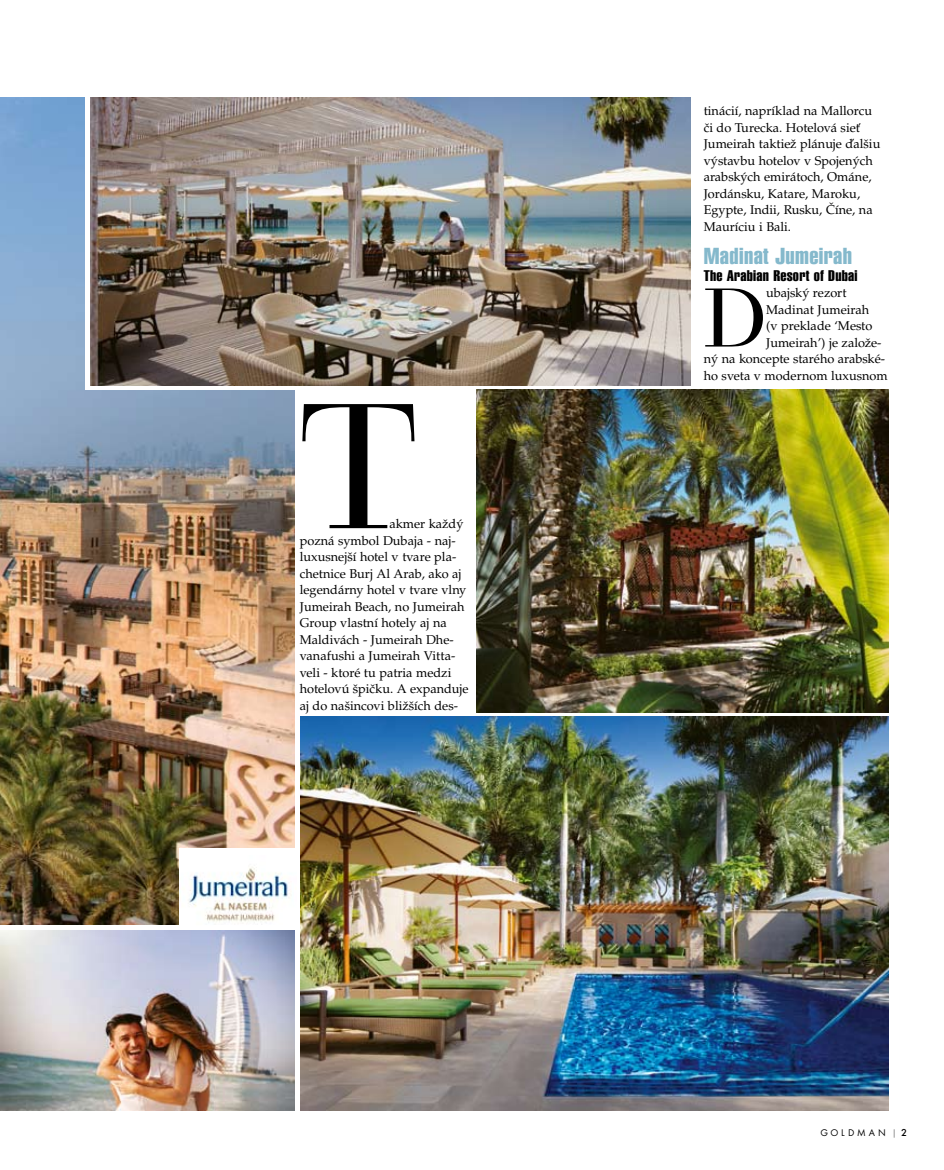
<style>
.page{position:relative;width:944px;height:1170px;background:#fff}
.page>*{position:absolute;margin:0;border:0;box-sizing:border-box;transform-origin:0 0}
.t1{font:185.85px "Bauer Bodoni DOT";color:#000}
.t2{font:87px "Bauer Bodoni DOT";color:#000}
.t3{font:22.5px "Swiss 911 AT Extra Compressed";letter-spacing:.015em;color:#85b9cc;scale:1.2 1}
.t4{font:15px "Swiss 911 AT Extra Compressed";letter-spacing:.015em;color:#000;scale:1.2 1}
.t5{font:12.75px/16.5px "Palladio LOT";color:#000}
.t6{font:10.05px "Futura TOT";letter-spacing:.285em;color:#000}
.s1{font-weight:500;font-size:10.5px}
</style>
<div class="page">
<img style="left:0;top:98px;width:294px;height:826px">
<div style="left:85px;top:89px;width:421px;height:301px;background:#fff"></div>
<img style="left:0;top:930px;width:294px;height:180px">
<img style="left:476px;top:389px;width:413px;height:323px">
<img style="left:90px;top:98px;width:601px;height:287px">
<img style="left:300px;top:716px;width:589px;height:394px">
<div style="left:180px;top:848px;width:117px;height:78px;background:#fff"></div>
<img style="left:189px;top:867px;width:102px;height:56px">
<h1 class="t1" style="left:300px;top:359px;width:119px">T</h1>
<p class="t5" style="left:300px;top:515px;width:170px;text-indent:90px">akmer každý pozná symbol Dubaja - naj&shy;luxusnejší hotel v tvare pla&shy;chetnice Burj Al Arab, ako aj legendárny hotel v tvare vlny<br>Jumeirah Beach, no Jumeirah<br>Group vlastní hotely aj na<br>Maldivách - Jumeirah Dhe&shy;vanafushi a Jumeirah Vitta&shy;veli - ktoré tu patria medzi hotelovú špičku. A expanduje aj do našincovi bližších des-</p>
<p class="t5" style="left:704px;top:103px;width:178px">tinácií, napríklad na Mallorcu či do Turecka. Hotelová sieť<br>Jumeirah taktiež plánuje ďalšiu výstavbu hotelov v Spojených arabských emirátoch, Ománe,<br>Jordánsku, Katare, Maroku,<br>Egypte, Indii, Rusku, Číne, na<br>Mauríciu i Bali.</p>
<h3 class="t3" style="left:704px;top:243px;width:125px">Madinat Jumeirah</h3>
<p class="t4" style="left:704px;top:267px;width:130px">The Arabian Resort of Dubai</p>
<h2 class="t2" style="left:704px;top:268px;width:64px">D</h2>
<p class="t5" style="left:766px;top:284px;width:82px">ubajský rezort</p>
<p class="t5" style="left:766px;top:301px;width:105px">Madinat Jumeirah</p>
<p class="t5" style="left:766px;top:317px;width:108px">(v preklade ‘Mesto</p>
<p class="t5" style="left:766px;top:334px;width:117px">Jumeirah’) je založe-</p>
<p class="t5" style="left:704px;top:350px;width:183px">ný na koncepte starého arabské-</p>
<p class="t5" style="left:704px;top:367px;width:186px">ho sveta v modernom luxusnom</p>
<p class="t6" style="left:820px;top:1126px;width:88px">GOLDMAN | <span class="s1">2</span></p>
</div>
